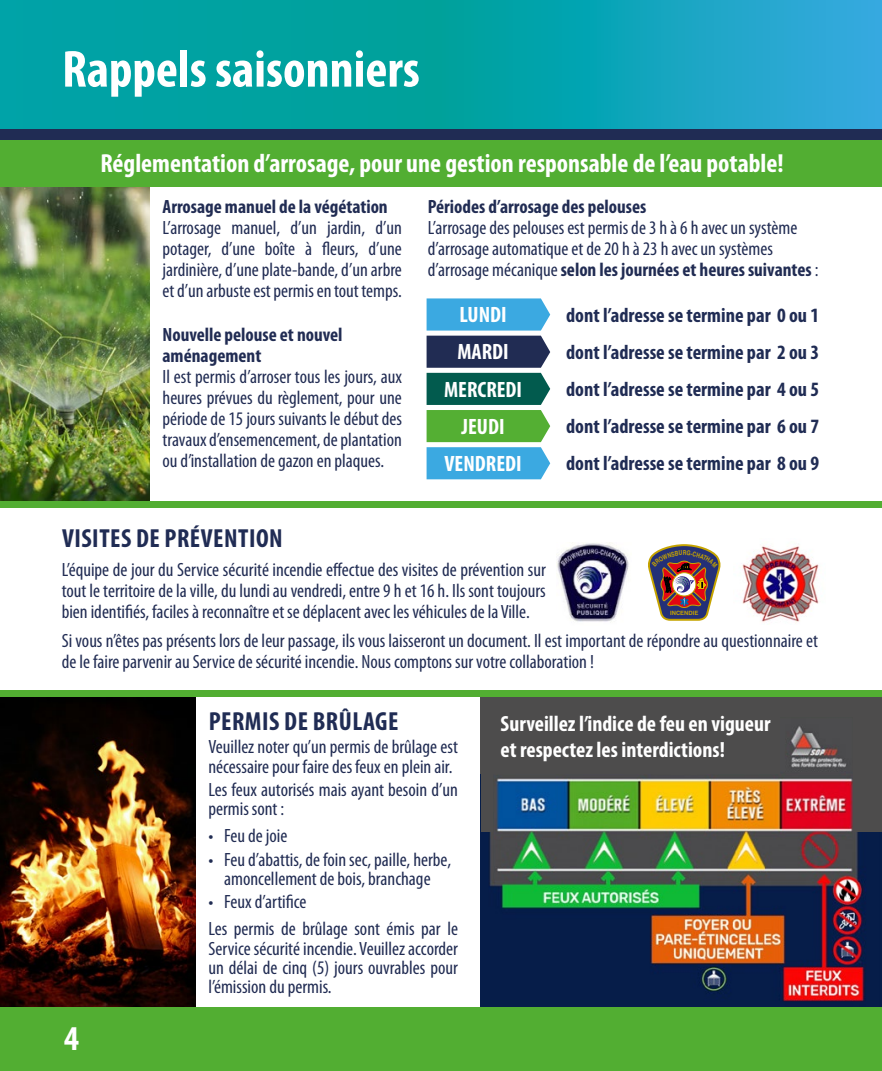
<style>
.page{position:relative;width:882px;height:1071px;background:#fff}
.page>*{position:absolute;margin:0;border:0;box-sizing:border-box;transform-origin:0 0}
.t1{font:700 condensed 52.5px "Myriad Pro";color:#fff}
.t2{font:700 condensed 35px "Myriad Pro";color:#fff}
.t3{font:700 condensed 26.25px "Myriad Pro";color:#fff}
.t4{font:700 condensed 26.25px "Myriad Pro";letter-spacing:.02em;color:#202c54}
.t5{font:700 condensed 22.22px "Myriad Pro";color:#fff}
.t6{font:700 condensed 22.05px/26.4px "Myriad Pro";color:#fff}
.t7{font:700 condensed 20.47px "Myriad Pro";color:#202c54}
.t8{font:condensed 19.25px/21px "Myriad Pro";color:#212c53;text-align:justify}
.t9{font:700 condensed 19.25px/21px "Myriad Pro";color:#212c53}
.t10{font:700 5.95px "Helvetica";color:#c6a400}
.s1{font-weight:700}
</style>
<div class="page">
<svg style="left:0;top:0;width:882px;height:129px;background:#0aa3af"></svg>
<div style="left:0;top:129px;width:882px;height:11px;background:#202c54"></div>
<img style="left:0;top:186px;width:150px;height:315px">
<div style="left:0;top:140px;width:882px;height:46px;background:#52ae32"></div>
<svg style="left:427px;top:298px;width:123px;height:181px;background:#4d9396"></svg>
<img style="left:481px;top:716px;width:401px;height:292px">
<div style="left:481px;top:693px;width:299px;height:80px;background:#4d4c4c"></div>
<div style="left:771px;top:693px;width:111px;height:23px;background:#4d4c4c"></div>
<div style="left:853px;top:704px;width:29px;height:128px;background:#4d4c4c"></div>
<div style="left:481px;top:764px;width:12px;height:68px;background:#4d4c4c"></div>
<div style="left:0;top:501px;width:882px;height:7px;background:#52ae32"></div>
<div style="left:0;top:691px;width:882px;height:6px;background:#52ae32"></div>
<img style="left:0;top:697px;width:195px;height:311px">
<img style="left:557px;top:542px;width:72px;height:80px">
<img style="left:742px;top:546px;width:77px;height:77px">
<div style="left:0;top:1008px;width:882px;height:63px;background:#52ae32"></div>
<svg style="left:648px;top:544px;width:73px;height:77px"></svg>
<p class="t1" style="left:62px;top:36px;width:359px">Rappels saisonniers</p>
<p class="t3" style="left:100px;top:147px;width:685px">Réglementation d’arrosage, pour une gestion responsable de l’eau potable!</p>
<p class="t9" style="left:163px;top:195px;width:227px">Arrosage manuel de la végétation</p>
<p class="t8" style="left:163px;top:217px;width:241px">L’arrosage manuel, d’un jardin, d’un potager, d’une boîte à fleurs, d’une jardinière, d’une plate-bande, d’un arbre et d’un arbuste est permis en tout temps.</p>
<p class="t9" style="left:163px;top:324px;width:182px">Nouvelle pelouse et nouvel aménagement</p>
<p class="t8" style="left:163px;top:366px;width:241px">Il est permis d’arroser tous les jours, aux heures prévues du règlement, pour une période de 15 jours suivants le début des travaux d’ensemencement, de plantation ou d’installation de gazon en plaques.</p>
<p class="t9" style="left:428px;top:195px;width:220px">Périodes d’arrosage des pelouses</p>
<p class="t8" style="left:428px;top:217px;width:392px;text-align:left">L’arrosage des pelouses est permis de 3 h à 6 h avec un système d’arrosage automatique et de 20 h à 23 h avec un systèmes d’arrosage mécanique <span class="s1">selon les journées et heures suivantes</span> :</p>
<p class="t5" style="left:460px;top:301px;width:49px">LUNDI</p>
<p class="t5" style="left:457px;top:338px;width:53px">MARDI</p>
<p class="t5" style="left:444px;top:375px;width:79px">MERCREDI</p>
<p class="t5" style="left:462px;top:412px;width:45px">JEUDI</p>
<p class="t5" style="left:445px;top:450px;width:79px">VENDREDI</p>
<p class="t7" style="left:566px;top:302px;width:255px">dont l’adresse se termine par 0 ou 1</p>
<p class="t7" style="left:566px;top:339px;width:255px">dont l’adresse se termine par 2 ou 3</p>
<p class="t7" style="left:566px;top:376px;width:255px">dont l’adresse se termine par 4 ou 5</p>
<p class="t7" style="left:566px;top:413px;width:255px">dont l’adresse se termine par 6 ou 7</p>
<p class="t7" style="left:566px;top:450px;width:255px">dont l’adresse se termine par 8 ou 9</p>
<p class="t4" style="left:62px;top:522px;width:222px">VISITES DE PRÉVENTION</p>
<p class="t8" style="left:62px;top:559px;width:486px">L’équipe de jour du Service sécurité incendie effectue des visites de prévention sur tout le territoire de la ville, du lundi au vendredi, entre 9 h et 16 h. Ils sont toujours bien identifiés, faciles à reconnaître et se déplacent avec les véhicules de la Ville.</p>
<p class="t8" style="left:62px;top:630px;width:758px">Si vous n’êtes pas présents lors de leur passage, ils vous laisseront un document. Il est important de répondre au questionnaire et de le faire parvenir au Service de sécurité incendie. Nous comptons sur votre collaboration !</p>
<p class="t10" style="left:670px;top:608px;width:30px">INCENDIE</p>
<h2 class="t2" style="left:64px;top:1016px;width:16px">4</h2>
<p class="t4" style="left:209px;top:705px;width:191px">PERMIS DE BRÛLAGE</p>
<p class="t8" style="left:208px;top:737px;width:251px;line-height:19.2px">Veuillez noter qu’un permis de brûlage est nécessaire pour faire des feux en plein air.</p>
<p class="t8" style="left:208px;top:780px;width:251px;line-height:19.2px">Les feux autorisés mais ayant besoin d’un permis sont :</p>
<p class="t8" style="left:208px;top:825px;width:80px">• Feu de joie</p>
<p class="t8" style="left:208px;top:849px;width:244px;line-height:19.2px;text-align:center">• Feu d’abattis, de foin sec, paille, herbe, amoncellement de bois, branchage</p>
<p class="t8" style="left:208px;top:891px;width:100px">• Feux d’artifice</p>
<p class="t8" style="left:208px;top:919px;width:251px;line-height:19.2px">Les permis de brûlage sont émis par le Service sécurité incendie. Veuillez accorder un délai de cinq (5) jours ouvrables pour l’émission du permis.</p>
<p class="t6" style="left:501px;top:710px;width:272px">Surveillez l’indice de feu en vigueur et respectez les interdictions!</p>
</div>
